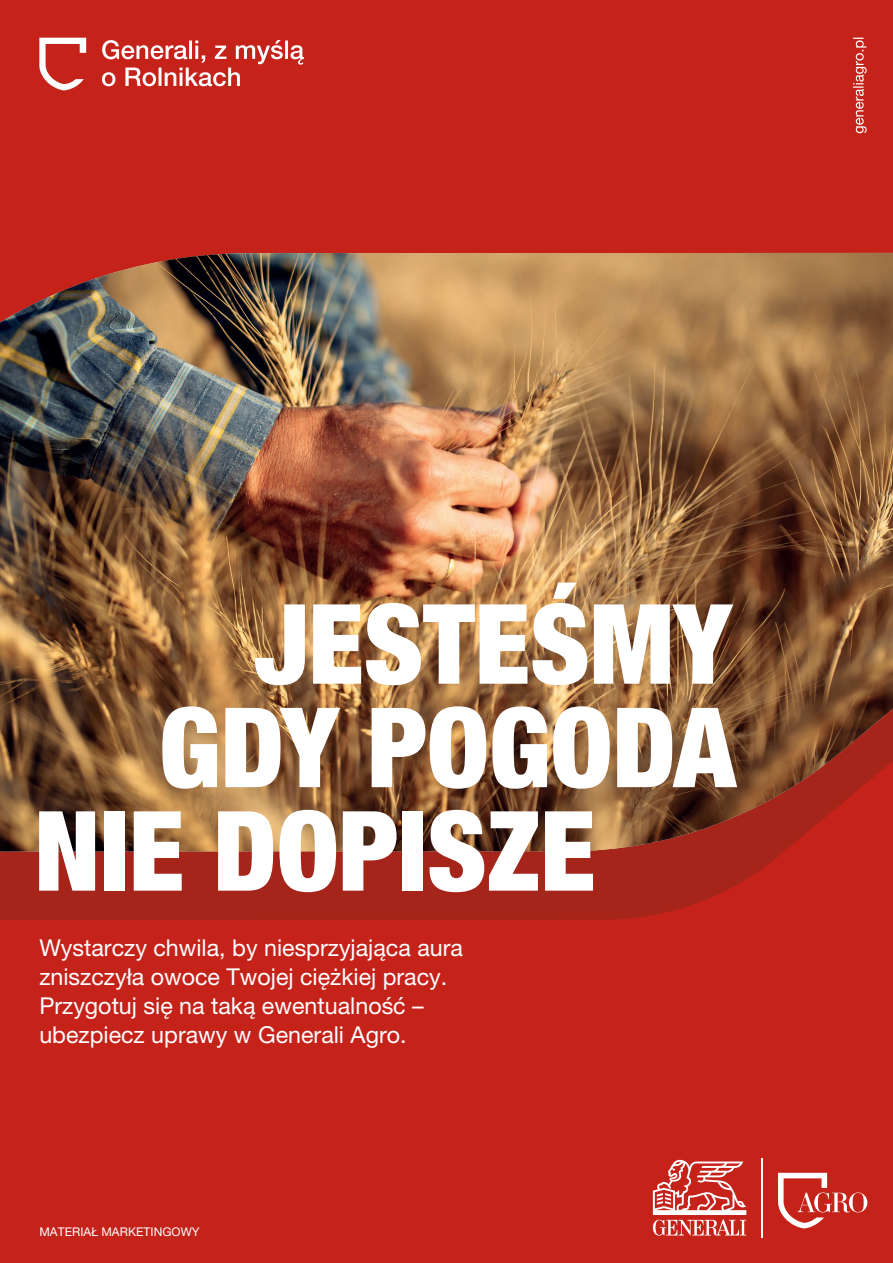
<style>
.page{position:relative;width:893px;height:1263px;background:#c5221a}
.page>*{position:absolute;margin:0;border:0;box-sizing:border-box;transform-origin:0 0}
.t1{font:900 condensed 111px "Helvetica Neue LT Pro";color:#fff}
.t2{font:23.25px/29.2px "Helvetica Neue LT Pro";color:#fff}
.t3{font:12px "Helvetica Neue LT Pro";letter-spacing:.005em;color:#fff}
</style>
<div class="page">
<svg style="left:0;top:852px;width:783px;height:68px;background:#a7241a"></svg>
<img style="left:0;top:253px;width:893px;height:598px">
<svg style="left:39px;top:38px;width:47px;height:52px"></svg>
<svg style="left:102px;top:40px;width:202px;height:46px"></svg>
<svg style="left:652px;top:1158px;width:216px;height:80px"></svg>
<hr style="left:762px;top:1158px;width:1px;height:79px;background:#fff">
<svg style="left:778px;top:1173px;width:89px;height:55px"></svg>
<svg style="left:653px;top:1159px;width:93px;height:76px"></svg>
<svg style="left:853px;top:38px;width:14px;height:95px"></svg>
<h1 class="t1" style="left:255px;top:576px;width:478px">JESTEŚMY</h1>
<h1 class="t1" style="left:159px;top:679px;width:578px">GDY POGODA</h1>
<h1 class="t1" style="left:34px;top:783px;width:563px">NIE DOPISZE</h1>
<p class="t2" style="left:39px;top:932px;width:425px">Wystarczy chwila, by niesprzyjająca aura zniszczyła owoce Twojej ciężkiej pracy.<br>Przygotuj się na taką ewentualność – ubezpiecz uprawy w Generali Agro.</p>
<p class="t3" style="left:39px;top:1225px;width:162px">MATERIAŁ MARKETINGOWY</p>
</div>
